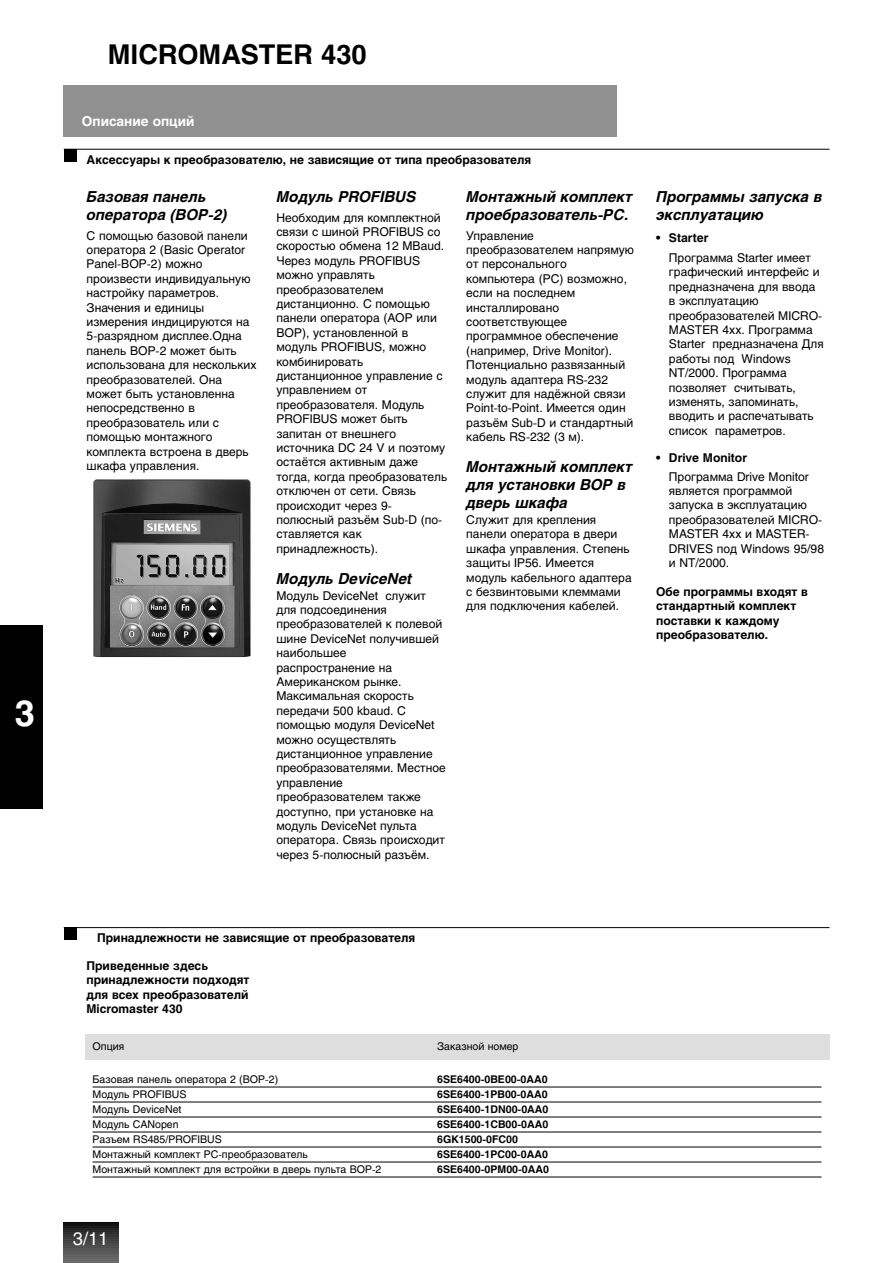
<style>
.page{position:relative;width:893px;height:1263px;background:#fff}
.page>*{position:absolute;margin:0;border:0;box-sizing:border-box;transform-origin:0 0}
.t1{font:700 36px "Helios";color:#fff}
.t2{font:700 27px "Helios";color:#000}
.t3{font:18px "Helios";color:#fff}
.t4{font:italic 700 15px/18px "Helios";color:#000}
.t5{font:700 13.5px "Helios";color:#fff}
.t6{font:12px/14.4px "Helios";color:#000}
.t7{font:700 12px/14.4px "Helios";color:#000}
.t8{font:10.5px "Helios";color:#000}
.t9{font:700 10.5px "Helios";color:#000}
</style>
<div class="page">
<div style="left:64px;top:85px;width:553px;height:51px;background:#909090"></div>
<hr style="left:64px;top:149px;width:765px;height:1px;background:#000">
<div style="left:64px;top:149px;width:13px;height:13px;background:#000"></div>
<hr style="left:63px;top:1262px;width:55px;height:1px;background:#6a6a6a">
<hr style="left:63px;top:1261px;width:55px;height:1px;background:#686868">
<hr style="left:63px;top:1260px;width:55px;height:1px;background:#666">
<hr style="left:63px;top:1259px;width:55px;height:1px;background:#656565">
<hr style="left:63px;top:1258px;width:55px;height:1px;background:#636363">
<hr style="left:63px;top:1257px;width:55px;height:1px;background:#616161">
<hr style="left:63px;top:1256px;width:55px;height:1px;background:#5f5f5f">
<hr style="left:63px;top:1255px;width:55px;height:1px;background:#5e5e5e">
<hr style="left:63px;top:1254px;width:55px;height:1px;background:#5c5c5c">
<hr style="left:63px;top:1253px;width:55px;height:1px;background:#5a5a5a">
<hr style="left:63px;top:1252px;width:55px;height:1px;background:#585858">
<hr style="left:63px;top:1251px;width:55px;height:1px;background:#555">
<hr style="left:63px;top:1250px;width:55px;height:1px;background:#545454">
<hr style="left:63px;top:1249px;width:55px;height:1px;background:#515151">
<hr style="left:63px;top:1248px;width:55px;height:1px;background:#505050">
<hr style="left:63px;top:1247px;width:55px;height:1px;background:#4d4d4d">
<hr style="left:63px;top:1246px;width:55px;height:1px;background:#4c4c4c">
<hr style="left:63px;top:1245px;width:55px;height:1px;background:#494949">
<hr style="left:63px;top:1244px;width:55px;height:1px;background:#484848">
<hr style="left:63px;top:1243px;width:55px;height:1px;background:#454545">
<hr style="left:63px;top:1242px;width:55px;height:1px;background:#444">
<hr style="left:63px;top:1241px;width:55px;height:1px;background:#414141">
<hr style="left:63px;top:1240px;width:55px;height:1px;background:#3e3e3e">
<hr style="left:63px;top:1239px;width:55px;height:1px;background:#3c3c3c">
<hr style="left:63px;top:1238px;width:55px;height:1px;background:#3b3b3b">
<hr style="left:63px;top:1237px;width:55px;height:1px;background:#383838">
<hr style="left:63px;top:1236px;width:55px;height:1px;background:#343434">
<hr style="left:63px;top:1235px;width:55px;height:1px;background:#323232">
<hr style="left:63px;top:1234px;width:55px;height:1px;background:#2f2f2f">
<hr style="left:63px;top:1233px;width:55px;height:1px;background:#2d2d2d">
<hr style="left:63px;top:1232px;width:55px;height:1px;background:#2a2a2a">
<hr style="left:63px;top:1231px;width:55px;height:1px;background:#282828">
<hr style="left:63px;top:1230px;width:55px;height:1px;background:#262626">
<hr style="left:63px;top:1229px;width:55px;height:1px;background:#202020">
<hr style="left:63px;top:1228px;width:55px;height:1px;background:#1d1d1d">
<hr style="left:63px;top:1227px;width:55px;height:1px;background:#181818">
<hr style="left:63px;top:1226px;width:55px;height:1px;background:#161616">
<hr style="left:63px;top:1225px;width:55px;height:1px;background:#101010">
<hr style="left:63px;top:1224px;width:55px;height:1px;background:#101010">
<hr style="left:63px;top:1223px;width:55px;height:1px;background:#0a0a0a">
<hr style="left:63px;top:1222px;width:55px;height:1px;background:#060606">
<div style="left:0;top:625px;width:43px;height:183px;background:#000"></div>
<hr style="left:64px;top:927px;width:765px;height:1px;background:#000">
<div style="left:64px;top:927px;width:12px;height:13px;background:#000"></div>
<div style="left:85px;top:1034px;width:744px;height:26px;background:#dedede"></div>
<hr style="left:92px;top:1087px;width:729px;height:1px;background:#000">
<hr style="left:92px;top:1102px;width:729px;height:1px;background:#000">
<hr style="left:92px;top:1117px;width:729px;height:1px;background:#000">
<hr style="left:92px;top:1132px;width:729px;height:1px;background:#000">
<hr style="left:92px;top:1147px;width:729px;height:1px;background:#000">
<hr style="left:92px;top:1162px;width:729px;height:1px;background:#000">
<hr style="left:92px;top:1177px;width:729px;height:1px;background:#000">
<img style="left:93px;top:479px;width:158px;height:178px">
<h1 class="t1" style="left:15px;top:699px;width:22px">3</h1>
<h2 class="t2" style="left:108px;top:44px;width:260px">MICROMASTER 430</h2>
<p class="t5" style="left:82px;top:116px;width:114px">Описание опций</p>
<p class="t7" style="left:87px;top:153px;width:446px">Аксессуары к преобразователю, не зависящие от типа преобразователя</p>
<p class="t4" style="left:87px;top:188px;width:142px">Базовая панель оператора (BOP-2)</p>
<p class="t6" style="left:87px;top:229px;width:171px">С помощью базовой панели оператора 2 (Basic Operator<br>Panel-ВОР-2) можно произвести индивидуальную настройку параметров.<br>Значения и единицы измерения индицируются на<br>5-разрядном дисплее.Одна панель ВОР-2 может быть использована для нескольких преобразователей. Она может быть установленна непосредственно в преобразователь или с помощью монтажного комплекта встроена в дверь шкафа управления.</p>
<p class="t4" style="left:276px;top:188px;width:141px">Модуль PROFIBUS</p>
<p class="t6" style="left:276px;top:211px;width:172px">Необходим для комплектной связи с шиной PROFIBUS со скоростью обмена 12 MBaud.<br>Через модуль PROFIBUS можно управлять преобразователем дистанционно. С помощью панели оператора (АОР или<br>ВОР), установленной в модуль PROFIBUS, можно комбинировать дистанционное управление с управлением от преобразователя. Модуль<br>PROFIBUS может быть запитан от внешнего источника DC 24 V и поэтому остаётся активным даже тогда, когда преобразователь отключен от сети. Связь происходит через 9- полюсный разъём Sub-D (по&shy;ставляется как принадлежность).</p>
<p class="t4" style="left:276px;top:571px;width:137px">Модуль DeviceNet</p>
<p class="t6" style="left:276px;top:589px;width:171px">Модуль DeviceNet служит для подсоединения преобразователей к полевой шине DeviceNet получившей наибольшее распространение на<br>Американском рынке.<br>Максимальная скорость передачи 500 kbaud. С помощью модуля DeviceNet можно осуществлять дистанционное управление преобразователями. Местное управление преобразователем также доступно, при установке на модуль DeviceNet пульта оператора. Связь происходит через 5-полюсный разъём.</p>
<p class="t4" style="left:466px;top:188px;width:168px">Монтажный комплект проебразователь-РС.</p>
<p class="t6" style="left:466px;top:229px;width:169px">Управление преобразователем напрямую от персонального компьютера (РС) возможно, если на последнем инсталлировано соответствующее программное обеспечение (например, Drive Monitor).<br>Потенциально развязанный модуль адаптера RS-232 служит для надёжной связи<br>Point-to-Point. Имеется один разъём Sub-D и стандартный кабель RS-232 (3 м).</p>
<p class="t4" style="left:466px;top:459px;width:168px">Монтажный комплект для установки ВОР в дверь шкафа</p>
<p class="t6" style="left:466px;top:513px;width:167px">Служит для крепления панели оператора в двери шкафа управления. Степень защиты IP56. Имеется модуль кабельного адаптера с безвинтовыми клеммами для подключения кабелей.</p>
<p class="t4" style="left:656px;top:188px;width:167px">Программы запуска в эксплуатацию</p>
<p class="t7" style="left:656px;top:231px;width:54px">• Starter</p>
<p class="t6" style="left:669px;top:251px;width:156px">Программа Starter имеет графический интерфейс и предназначена для ввода в эксплуатацию преобразователей MICRO-<br>MASTER 4хх. Программа<br>Starter предназначена Для работы под Windows<br>NT/2000. Программа позволяет считывать, изменять, запоминать, вводить и распечатывать список параметров.</p>
<p class="t7" style="left:656px;top:451px;width:92px">• Drive Monitor</p>
<p class="t6" style="left:669px;top:470px;width:157px">Программа Drive Monitor является программой запуска в эксплуатацию преобразователей MICRO-<br>MASTER 4хх и MASTER-<br>DRIVES под Windows 95/98 и NT/2000.</p>
<p class="t7" style="left:656px;top:585px;width:153px">Обе программы входят в стандартный комплект поставки к каждому преобразователю.</p>
<p class="t7" style="left:97px;top:932px;width:320px">Принадлежности не зависящие от преобразователя</p>
<p class="t7" style="left:86px;top:959px;width:164px">Приведенные здесь принадлежности подходят для всех преобразователй<br>Micromaster 430</p>
<p class="t8" style="left:92px;top:1042px;width:33px">Опция</p>
<p class="t8" style="left:437px;top:1042px;width:83px">Заказной номер</p>
<p class="t8" style="left:92px;top:1075px;width:187px">Базовая панель оператора 2 (BOP-2)</p>
<p class="t9" style="left:437px;top:1075px;width:112px">6SE6400-0BE00-0AA0</p>
<p class="t8" style="left:92px;top:1090px;width:95px">Модуль PROFIBUS</p>
<p class="t9" style="left:437px;top:1090px;width:112px">6SE6400-1PB00-0AA0</p>
<p class="t8" style="left:92px;top:1105px;width:90px">Модуль DeviceNet</p>
<p class="t9" style="left:437px;top:1105px;width:113px">6SE6400-1DN00-0AA0</p>
<p class="t8" style="left:92px;top:1120px;width:88px">Модуль CANopen</p>
<p class="t9" style="left:437px;top:1120px;width:113px">6SE6400-1CB00-0AA0</p>
<p class="t8" style="left:92px;top:1135px;width:131px">Разъем RS485/PROFIBUS</p>
<p class="t9" style="left:437px;top:1135px;width:82px">6GK1500-0FC00</p>
<p class="t8" style="left:92px;top:1150px;width:217px">Монтажный комплект PC-преобразователь</p>
<p class="t9" style="left:437px;top:1150px;width:112px">6SE6400-1PC00-0AA0</p>
<p class="t8" style="left:92px;top:1165px;width:290px">Монтажный комплект для встройки в дверь пульта ВОР-2</p>
<p class="t9" style="left:437px;top:1165px;width:113px">6SE6400-0PM00-0AA0</p>
<h3 class="t3" style="left:73px;top:1232px;width:37px">3/11</h3>
</div>
